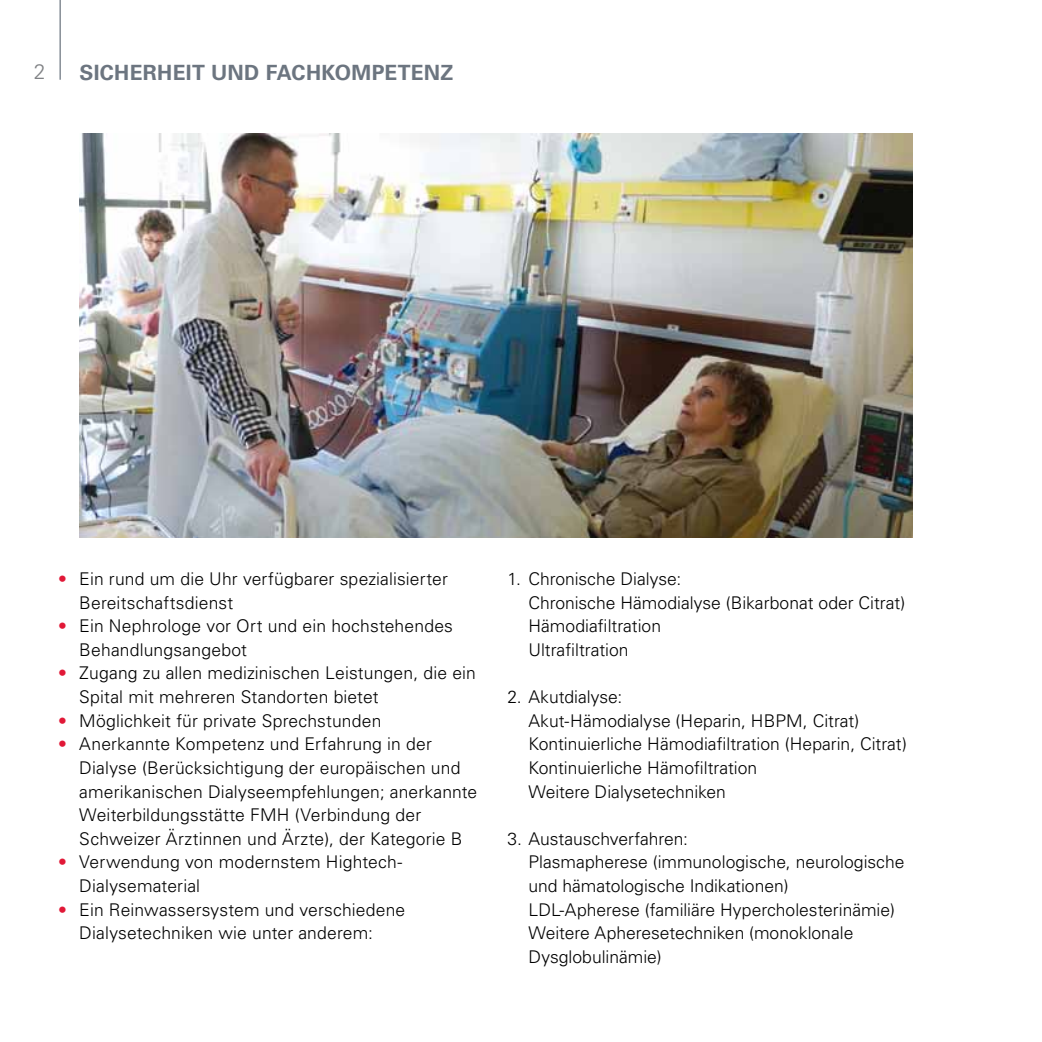
<style>
.page{position:relative;width:1042px;height:1042px;background:#fff}
.page>*{position:absolute;margin:0;border:0;box-sizing:border-box;transform-origin:0 0}
.t1{font:700 21px "Univers LT Std";letter-spacing:.015em;color:#6c7580}
.t2{font:300 21px "Univers LT Std";color:#808285}
.t3{font:300 17.5px/23.6px "Univers LT Std";letter-spacing:.005em;color:#000}
.s1{color:#e11837}
</style>
<div class="page">
<hr style="left:60px;top:0;width:1px;height:80px;background:#6c7580">
<img style="left:79px;top:134px;width:834px;height:403px">
<p class="t2" style="left:34px;top:59px;width:13px">2</p>
<p class="t1" style="left:79px;top:60px;width:375px">SICHERHEIT UND FACHKOMPETENZ</p>
<p class="t3" style="left:79px;top:567px;width:370px;text-indent:-21px"><span class="s1">•</span> Ein rund um die Uhr verfügbarer spezialisierter<br>Bereitschaftsdienst</p>
<p class="t3" style="left:79px;top:614px;width:375px;text-indent:-21px"><span class="s1">•</span> Ein Nephrologe vor Ort und ein hochstehendes<br>Behandlungsangebot</p>
<p class="t3" style="left:79px;top:661px;width:398px;text-indent:-21px"><span class="s1">•</span> Zugang zu allen medizinischen Leistungen, die ein<br>Spital mit mehreren Standorten bietet</p>
<p class="t3" style="left:58px;top:709px;width:325px"><span class="s1">•</span> Möglichkeit für private Sprechstunden</p>
<p class="t3" style="left:79px;top:732px;width:399px;text-indent:-21px"><span class="s1">•</span> Anerkannte Kompetenz und Erfahrung in der Dialyse (Berücksichtigung der europäischen und amerikanischen Dialyseempfehlungen; anerkannte Weiterbildungsstätte FMH (Verbindung der Schweizer Ärztinnen und Ärzte), der Kategorie B</p>
<p class="t3" style="left:79px;top:850px;width:325px;text-indent:-21px"><span class="s1">•</span> Verwendung von modernstem Hightech-<br>Dialysematerial</p>
<p class="t3" style="left:79px;top:898px;width:327px;text-indent:-21px"><span class="s1">•</span> Ein Reinwassersystem und verschiedene<br>Dialysetechniken wie unter anderem:</p>
<p class="t3" style="left:528px;top:567px;width:378px;text-indent:-21px">1. Chronische Dialyse:<br>Chronische Hämodialyse (Bikarbonat oder Citrat)<br>Hämodiafiltration<br>Ultrafiltration</p>
<p class="t3" style="left:528px;top:685px;width:380px;text-indent:-21px">2. Akutdialyse:<br>Akut-Hämodialyse (Heparin, HBPM, Citrat)<br>Kontinuierliche Hämodiafiltration (Heparin, Citrat)<br>Kontinuierliche Hämofiltration<br>Weitere Dialysetechniken</p>
<p class="t3" style="left:528px;top:827px;width:378px;text-indent:-21px">3. Austauschverfahren:<br>Plasmapherese (immunologische, neurologische und hämatologische Indikationen)<br>LDL-Apherese (familiäre Hypercholesterinämie)<br>Weitere Apheresetechniken (monoklonale Dysglobulinämie)</p>
</div>
